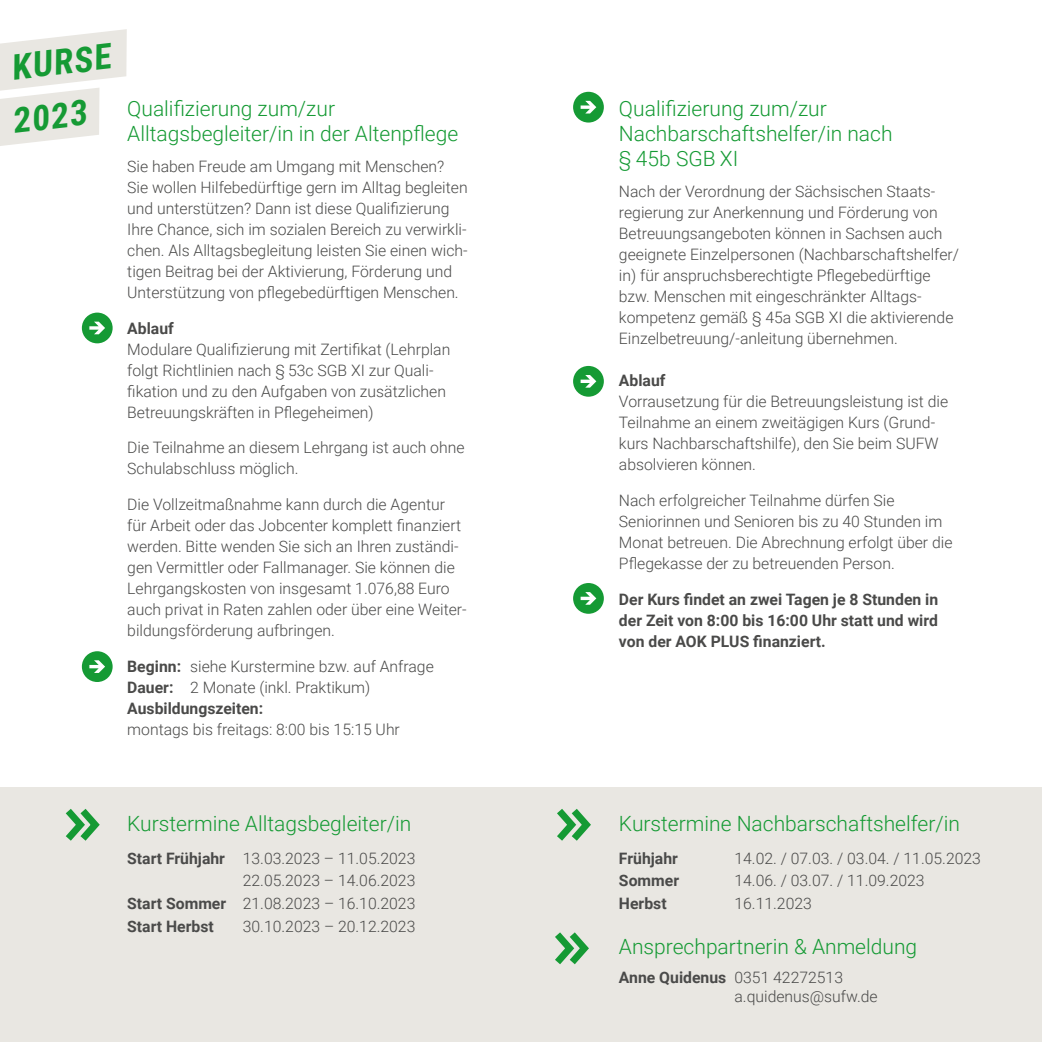
<style>
.page{position:relative;width:1042px;height:1042px;background:#fff}
.page>*{position:absolute;margin:0;border:0;box-sizing:border-box;transform-origin:0 0}
.t1{font:700 35px/52.7px "Roboto Condensed";color:#159a34}
.t2{font:300 21px/25.2px "Roboto";color:#159a34}
.t3{font:300 15.75px/21px "Roboto";color:#4a4a49}
.t4{font:700 15.75px/21px "Roboto";color:#4a4a49;text-align:justify}
.s1{font-weight:700}
</style>
<div class="page">
<div style="left:82px;top:313px;width:31px;height:30px;background:#159a34;border-radius:50%"></div>
<svg style="left:89px;top:322px;width:16px;height:12px"></svg>
<div style="left:82px;top:651px;width:31px;height:31px;background:#159a34;border-radius:50%"></div>
<svg style="left:89px;top:660px;width:16px;height:13px"></svg>
<div style="left:573px;top:583px;width:31px;height:31px;background:#159a34;border-radius:50%"></div>
<svg style="left:580px;top:592px;width:16px;height:13px"></svg>
<div style="left:573px;top:366px;width:31px;height:31px;background:#159a34;border-radius:50%"></div>
<svg style="left:580px;top:375px;width:16px;height:13px"></svg>
<div style="left:573px;top:92px;width:31px;height:31px;background:#159a34;border-radius:50%"></div>
<svg style="left:580px;top:101px;width:16px;height:12px"></svg>
<svg style="left:0;top:29px;width:127px;height:117px"></svg>
<div style="left:0;top:788px;width:1042px;height:254px;background:#e9e7e2"></div>
<svg style="left:65px;top:809px;width:35px;height:32px"></svg>
<svg style="left:557px;top:809px;width:34px;height:32px"></svg>
<svg style="left:555px;top:932px;width:34px;height:33px"></svg>
<h1 class="t1" style="left:2px;top:41px;width:107px;rotate:-7deg">KURSE<br>2023</h1>
<h2 class="t2" style="left:127px;top:95px;width:332px">Qualifizierung zum/zur<br>Alltagsbegleiter/in in der Altenpflege</h2>
<p class="t3" style="left:127px;top:155px;width:342px">Sie haben Freude am Umgang mit Menschen?<br>Sie wollen Hilfebedürftige gern im Alltag begleiten und unterstützen? Dann ist diese Qualifizierung Ihre Chance, sich im sozialen Bereich zu verwirkli&shy;chen. Als Alltagsbegleitung leisten Sie einen wich&shy;tigen Beitrag bei der Aktivierung, Förderung und Unterstützung von pflegebedürftigen Menschen.</p>
<p class="t4" style="left:127px;top:317px;width:48px">Ablauf</p>
<p class="t3" style="left:127px;top:338px;width:324px">Modulare Qualifizierung mit Zertifikat (Lehrplan folgt Richtlinien nach § 53c SGB XI zur Quali&shy;fikation und zu den Aufgaben von zusätzlichen Betreuungskräften in Pflegeheimen)</p>
<p class="t3" style="left:127px;top:437px;width:339px">Die Teilnahme an diesem Lehrgang ist auch ohne<br>Schulabschluss möglich.</p>
<p class="t3" style="left:127px;top:494px;width:341px">Die Vollzeitmaßnahme kann durch die Agentur für Arbeit oder das Jobcenter komplett finanziert werden. Bitte wenden Sie sich an Ihren zuständi&shy;gen Vermittler oder Fallmanager. Sie können die Lehrgangskosten von insgesamt 1.076,88 Euro auch privat in Raten zahlen oder über eine Weiter&shy;bildungsförderung aufbringen.</p>
<p class="t3" style="left:127px;top:655px;width:308px"><span class="s1">Beginn:</span> siehe Kurstermine bzw. auf Anfrage<br><span class="s1">Dauer:</span> 2 Monate (inkl. Praktikum)<br><span class="s1">Ausbildungszeiten:</span></p>
<p class="t3" style="left:127px;top:718px;width:274px">montags bis freitags: 8:00 bis 15:15 Uhr</p>
<h2 class="t2" style="left:127px;top:810px;width:286px">Kurstermine Alltagsbegleiter/in</h2>
<p class="t3" style="left:127px;top:847px;width:290px"><span class="s1">Start Frühjahr</span> 13.03.2023 – 11.05.2023</p>
<p class="t3" style="left:243px;top:870px;width:174px">22.05.2023 – 14.06.2023</p>
<p class="t3" style="left:127px;top:892px;width:290px"><span class="s1">Start Sommer</span> 21.08.2023 – 16.10.2023</p>
<p class="t4" style="left:127px;top:915px;width:88px">Start Herbst</p>
<p class="t3" style="left:243px;top:915px;width:174px">30.10.2023 – 20.12.2023</p>
<h2 class="t2" style="left:619px;top:95px;width:275px">Qualifizierung zum/zur<br>Nachbarschaftshelfer/in nach § 45b SGB XI</h2>
<p class="t3" style="left:619px;top:180px;width:341px">Nach der Verordnung der Sächsischen Staats&shy;regierung zur Anerkennung und Förderung von Betreuungsangeboten können in Sachsen auch geeignete Einzelpersonen (Nachbarschaftshelfer/ in) für anspruchsberechtigte Pflegebedürftige bzw. Menschen mit eingeschränkter Alltags&shy;kompetenz gemäß § 45a SGB XI die aktivierende Einzelbetreuung/-anleitung übernehmen.</p>
<p class="t4" style="left:619px;top:369px;width:48px">Ablauf</p>
<p class="t3" style="left:619px;top:390px;width:331px">Vorrausetzung für die Betreuungsleistung ist die Teilnahme an einem zweitägigen Kurs (Grund&shy;kurs Nachbarschaftshilfe), den Sie beim SUFW absolvieren können.</p>
<p class="t3" style="left:619px;top:489px;width:335px">Nach erfolgreicher Teilnahme dürfen Sie Seniorinnen und Senioren bis zu 40 Stunden im Monat betreuen. Die Abrechnung erfolgt über die Pflegekasse der zu betreuenden Person.</p>
<p class="t4" style="left:619px;top:588px;width:321px">Der Kurs findet an zwei Tagen je 8 Stunden in der Zeit von 8:00 bis 16:00 Uhr statt und wird von der AOK PLUS finanziert.</p>
<h2 class="t2" style="left:619px;top:810px;width:342px">Kurstermine Nachbarschaftshelfer/in</h2>
<p class="t4" style="left:619px;top:847px;width:60px">Frühjahr</p>
<p class="t3" style="left:734px;top:847px;width:248px">14.02. / 07.03. / 03.04. / 11.05.2023</p>
<p class="t4" style="left:619px;top:870px;width:62px">Sommer</p>
<p class="t3" style="left:734px;top:870px;width:192px">14.06. / 03.07. / 11.09.2023</p>
<p class="t4" style="left:619px;top:892px;width:49px">Herbst</p>
<p class="t3" style="left:734px;top:892px;width:79px">16.11.2023</p>
<h2 class="t2" style="left:619px;top:932px;width:300px">Ansprechpartnerin &amp; Anmeldung</h2>
<p class="t3" style="left:734px;top:967px;width:145px;line-height:19.2px;text-indent:-115px"><span class="s1">Anne Quidenus</span> 0351 42272513 a.quidenus@sufw.de</p>
</div>
